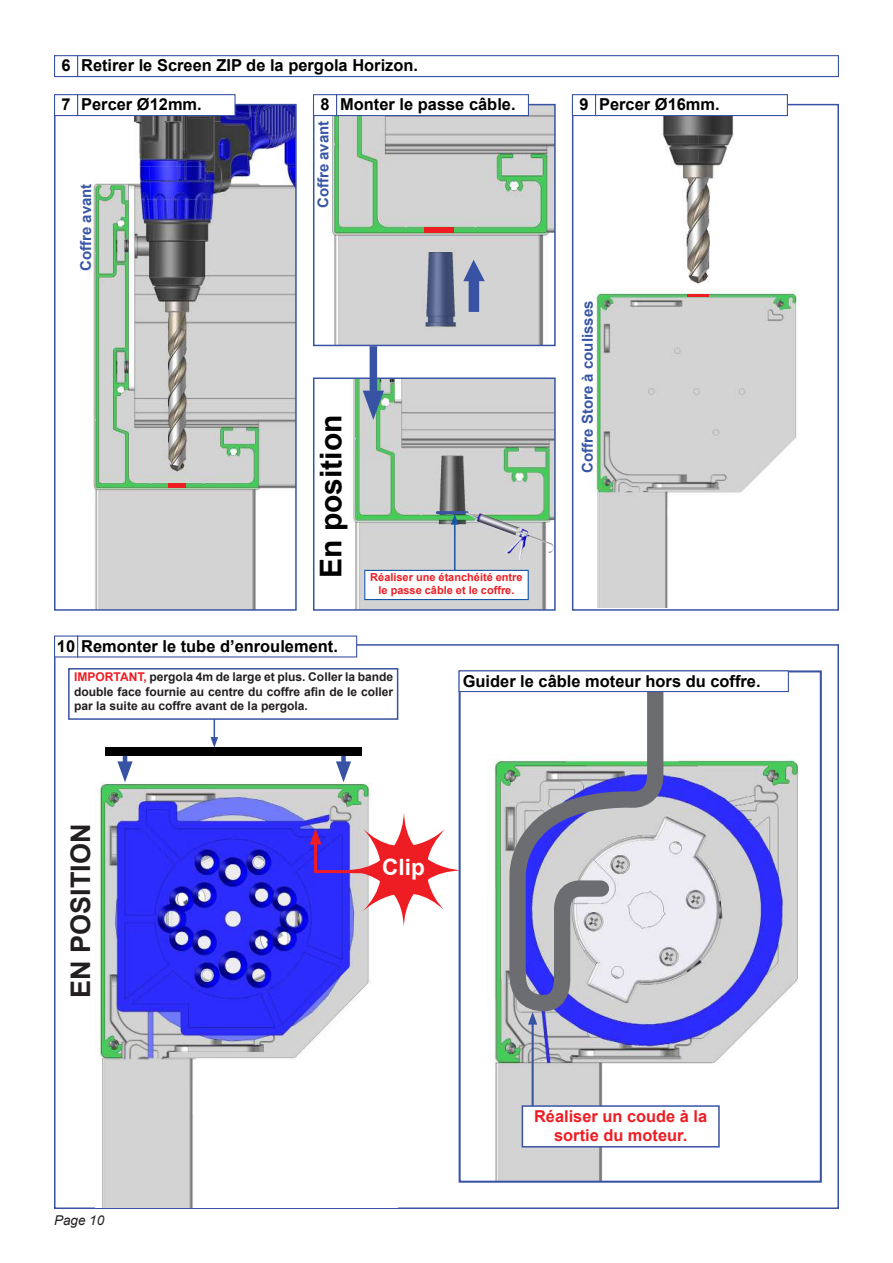
<style>
.page{position:relative;width:893px;height:1263px;background:#fff}
.page>*{position:absolute;margin:0;border:0;box-sizing:border-box;transform-origin:0 0}
.t1{font:700 30px "Arial";color:#000}
.t2{font:700 27px "Arial";color:#231f20}
.t3{font:700 22.5px "Arial";color:#fff}
.t4{font:700 16.5px "Arial";color:#000}
.t5{font:700 16.35px/19.6px "Arial";color:#ee1d23;text-align:center}
.t6{font:700 15px "Arial";color:#3856a5}
.t7{font:italic 13.5px "Arial";color:#231f20}
.t8{font:700 12px/14.4px "Arial";color:#231f20;text-align:justify}
.t9{font:700 10.95px/13.2px "Arial";color:#ee1d23;text-align:center}
.s1{color:#ee1d23}
</style>
<div class="page">
<div style="left:77px;top:55px;width:762px;height:22px;border:1px solid #3853a3"></div>
<div style="left:54px;top:55px;width:24px;height:22px;border:1px solid #3853a3"></div>
<img style="left:77px;top:107px;width:217px;height:501px">
<div style="left:54px;top:104px;width:243px;height:507px;border:2px solid #3853a3"></div>
<div style="left:78px;top:95px;width:157px;height:21px;background:#fff"></div>
<div style="left:77px;top:94px;width:159px;height:22px;border:1px solid #3853a3"></div>
<div style="left:55px;top:95px;width:23px;height:21px;background:#fff"></div>
<div style="left:54px;top:94px;width:24px;height:22px;border:1px solid #3853a3"></div>
<img style="left:318px;top:107px;width:235px;height:236px">
<div style="left:313px;top:104px;width:243px;height:242px;border:2px solid #3853a3"></div>
<div style="left:336px;top:95px;width:192px;height:21px;background:#fff"></div>
<div style="left:336px;top:94px;width:193px;height:22px;border:1px solid #3853a3"></div>
<div style="left:313px;top:95px;width:24px;height:21px;background:#fff"></div>
<div style="left:313px;top:94px;width:24px;height:22px;border:1px solid #3853a3"></div>
<div style="left:168px;top:483px;width:17px;height:5px;background:#ee1d23"></div>
<img style="left:353px;top:380px;width:200px;height:228px">
<div style="left:313px;top:377px;width:243px;height:234px;border:2px solid #3853a3"></div>
<svg style="left:426px;top:252px;width:29px;height:74px"></svg>
<div style="left:370px;top:346px;width:7px;height:57px;background:#3853a3"></div>
<svg style="left:363px;top:391px;width:21px;height:29px"></svg>
<div style="left:425px;top:227px;width:29px;height:6px;background:#ee1d23"></div>
<svg style="left:463px;top:260px;width:22px;height:52px"></svg>
<img style="left:579px;top:116px;width:219px;height:491px">
<div style="left:572px;top:104px;width:267px;height:507px;border:2px solid #3853a3"></div>
<div style="left:595px;top:95px;width:192px;height:21px;background:#fff"></div>
<div style="left:595px;top:94px;width:193px;height:22px;border:1px solid #3853a3"></div>
<div style="left:572px;top:95px;width:23px;height:21px;background:#fff"></div>
<div style="left:572px;top:94px;width:24px;height:22px;border:1px solid #3853a3"></div>
<hr style="left:687px;top:294px;width:22px;height:3px;background:#ee1d23">
<hr style="left:437px;top:511px;width:30px;height:3px;background:#3853a3">
<img style="left:466px;top:512px;width:89px;height:48px">
<hr style="left:454px;top:522px;width:1px;height:63px;background:#1855a5">
<svg style="left:451px;top:514px;width:8px;height:11px"></svg>
<div style="left:365px;top:570px;width:163px;height:29px;background:#fff"></div>
<div style="left:364px;top:570px;width:165px;height:30px;border:1px solid #1855a5"></div>
<div style="left:54px;top:635px;width:24px;height:22px;border:1px solid #3853a3"></div>
<img style="left:95px;top:782px;width:277px;height:425px">
<svg style="left:344px;top:810px;width:119px;height:119px"></svg>
<svg style="left:310px;top:827px;width:136px;height:85px"></svg>
<div style="left:460px;top:671px;width:361px;height:511px;background:#fff"></div>
<img style="left:490px;top:759px;width:309px;height:421px">
<div style="left:459px;top:670px;width:363px;height:513px;border:2px solid #3853a3"></div>
<svg style="left:501px;top:692px;width:171px;height:327px"></svg>
<div style="left:459px;top:671px;width:329px;height:20px;background:#fff"></div>
<div style="left:459px;top:670px;width:330px;height:22px;border:1px solid #3853a3"></div>
<hr style="left:532px;top:1021px;width:2px;height:102px;background:#3853a3">
<svg style="left:528px;top:1012px;width:9px;height:12px"></svg>
<div style="left:522px;top:1106px;width:197px;height:41px;background:#fff"></div>
<div style="left:522px;top:1105px;width:198px;height:42px;border:1px solid #3853a3"></div>
<div style="left:105px;top:747px;width:257px;height:9px;background:#000"></div>
<hr style="left:214px;top:692px;width:1px;height:47px;background:#3853a3">
<svg style="left:210px;top:737px;width:8px;height:10px"></svg>
<div style="left:68px;top:668px;width:330px;height:52px;background:#fff;border:2px solid #3853a3"></div>
<hr style="left:123px;top:756px;width:4px;height:14px;background:#3853a3">
<svg style="left:117px;top:761px;width:16px;height:21px"></svg>
<div style="left:341px;top:756px;width:5px;height:14px;background:#3853a3"></div>
<svg style="left:336px;top:761px;width:15px;height:21px"></svg>
<p class="t4" style="left:61px;top:55px;width:358px">6 Retirer le Screen ZIP de la pergola Horizon.</p>
<p class="t4" style="left:61px;top:94px;width:142px">7 Percer Ø12mm.</p>
<p class="t4" style="left:320px;top:94px;width:197px">8 Monter le passe câble.</p>
<p class="t6" style="left:313px;top:208px;width:89px;rotate:-90deg">Coffre avant</p>
<p class="t6" style="left:76px;top:271px;width:89px;rotate:-90deg">Coffre avant</p>
<h1 class="t1" style="left:311px;top:578px;width:165px;rotate:-90deg">En position</h1>
<p class="t4" style="left:57px;top:635px;width:282px">10 Remonter le tube d’enroulement.</p>
<p class="t9" style="left:370px;top:571px;width:154px">Réaliser une étanchéité entre le passe câble et le coffre.</p>
<p class="t4" style="left:579px;top:94px;width:142px">9 Percer Ø16mm.</p>
<p class="t6" style="left:578px;top:472px;width:173px;rotate:-90deg">Coffre Store à coulisses</p>
<p class="t8" style="left:74px;top:670px;width:321px"><span class="s1">IMPORTANT,</span> pergola 4m de large et plus. Coller la bande double face fournie au centre du coffre afin de le coller par la suite au coffre avant de la pergola.</p>
<p class="t4" style="left:463px;top:670px;width:299px">Guider le câble moteur hors du coffre.</p>
<h2 class="t2" style="left:63px;top:997px;width:176px;rotate:-90deg">EN POSITION</h2>
<h3 class="t3" style="left:382px;top:852px;width:44px">Clip</h3>
<p class="t7" style="left:54px;top:1212px;width:52px">Page 10</p>
<p class="t5" style="left:534px;top:1107px;width:175px">Réaliser un coude à la sortie du moteur.</p>
</div>
